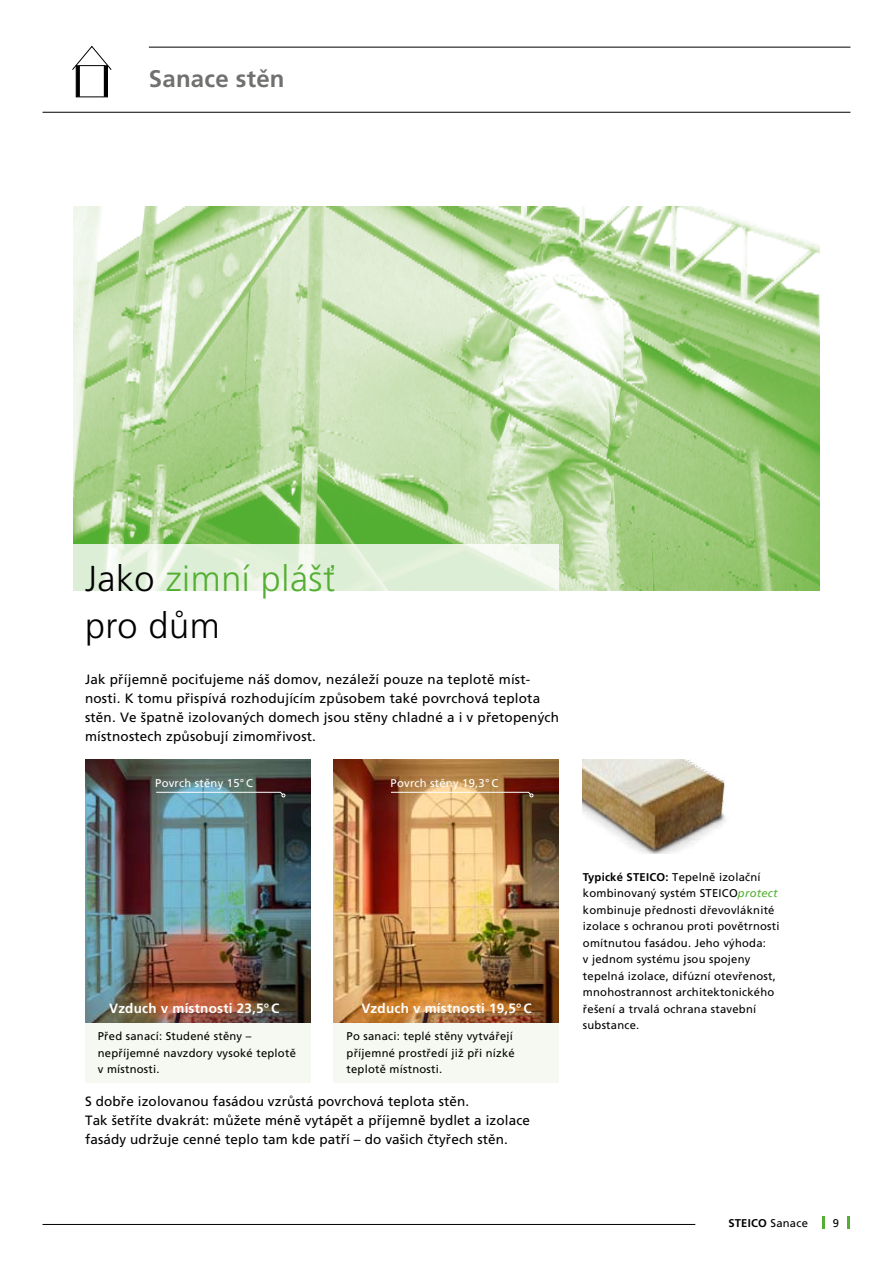
<style>
.page{position:relative;width:893px;height:1263px;background:#fff}
.page>*{position:absolute;margin:0;border:0;box-sizing:border-box;transform-origin:0 0}
.t1{font:300 36px/46.8px "Frutiger CE";letter-spacing:.015em;color:#000}
.t2{font:700 24px "Frutiger CE";letter-spacing:.01em;color:#70706f}
.t3{font:13.5px/18.8px "Frutiger CE";letter-spacing:.015em;color:#000}
.t4{font:700 13.5px "Frutiger CE";letter-spacing:.015em;color:#fff}
.t5{font:11.25px/16.5px "Frutiger CE";letter-spacing:.02em;color:#000}
.t6{font:11.25px "Frutiger CE";letter-spacing:.02em;color:#fff}
.t7{font:700 11.25px "Frutiger CE";letter-spacing:.02em;color:#000}
.s1{color:#53af32}
.s2{font-weight:700}
.s3{font-family:"Frutiger";font-style:italic;color:#53af32}
.s4{font-weight:400}
</style>
<div class="page">
<hr style="left:43px;top:1224px;width:652px;height:1px;background:#000">
<svg style="left:822px;top:1216px;width:3px;height:13px"></svg>
<svg style="left:847px;top:1216px;width:3px;height:13px"></svg>
<hr style="left:149px;top:47px;width:701px;height:1px;background:#000">
<hr style="left:43px;top:112px;width:807px;height:1px;background:#000">
<img style="left:73px;top:206px;width:747px;height:385px">
<svg style="left:73px;top:544px;width:486px;height:47px;background:#e3f1dd"></svg>
<img style="left:583px;top:759px;width:143px;height:94px">
<div style="left:85px;top:1022px;width:225px;height:61px;background:#f5f9f1"></div>
<div style="left:334px;top:1022px;width:225px;height:61px;background:#f5f9f1"></div>
<img style="left:334px;top:759px;width:225px;height:263px">
<img style="left:85px;top:759px;width:225px;height:263px">
<svg style="left:155px;top:791px;width:130px;height:6px"></svg>
<svg style="left:390px;top:791px;width:143px;height:6px"></svg>
<div style="left:76px;top:65px;width:32px;height:32px;border:1px solid #000"></div>
<svg style="left:72px;top:45px;width:40px;height:26px"></svg>
<svg style="left:76px;top:66px;width:4px;height:31px"></svg>
<hr style="left:104px;top:66px;width:3px;height:31px;background:#000">
<h2 class="t2" style="left:149px;top:65px;width:137px">Sanace stěn</h2>
<h1 class="t1" style="left:85px;top:554px;width:252px">Jako <span class="s1">zimní plášť </span>pro dům</h1>
<p class="t3" style="left:85px;top:670px;width:476px">Jak příjemně pociťujeme náš domov, nezáleží pouze na teplotě míst&shy;nosti. K tomu přispívá rozhodujícím způsobem také povrchová teplota stěn. Ve špatně izolovaných domech jsou stěny chladné a i v přetopených místnostech způsobují zimomřivost.</p>
<p class="t6" style="left:155px;top:777px;width:99px">Povrch stěny 15° C</p>
<p class="t6" style="left:391px;top:777px;width:109px">Povrch stěny 19,3° C</p>
<p class="t4" style="left:109px;top:1000px;width:172px">Vzduch v místnosti 23,5° C</p>
<p class="t4" style="left:361px;top:1000px;width:172px">Vzduch v místnosti 19,5° C</p>
<p class="t5" style="left:98px;top:1028px;width:200px">Před sanací: Studené stěny – nepříjemné navzdory vysoké teplotě v místnosti.</p>
<p class="t5" style="left:347px;top:1028px;width:170px">Po sanaci: teplé stěny vytvářejí příjemné prostředí již při nízké teplotě místnosti.</p>
<p class="t3" style="left:85px;top:1092px;width:446px">S dobře izolovanou fasádou vzrůstá povrchová teplota stěn.<br>Tak šetříte dvakrát: můžete méně vytápět a příjemně bydlet a izolace fasády udržuje cenné teplo tam kde patří – do vašich čtyřech stěn.</p>
<p class="t5" style="left:583px;top:868px;width:198px"><span class="s2">Typické STEICO:</span> Tepelně izolační kombinovaný systém STEICO<span class="s3">protect </span>kombinuje přednosti dřevovláknité izolace s ochranou proti povětrnosti omítnutou fasádou. Jeho výhoda:<br>v jednom systému jsou spojeny tepelná izolace, difúzní otevřenost, mnohostrannost architektonického řešení a trvalá ochrana stavební substance.</p>
<p class="t7" style="left:728px;top:1216px;width:81px">STEICO <span class="s4">Sanace</span></p>
</div>
